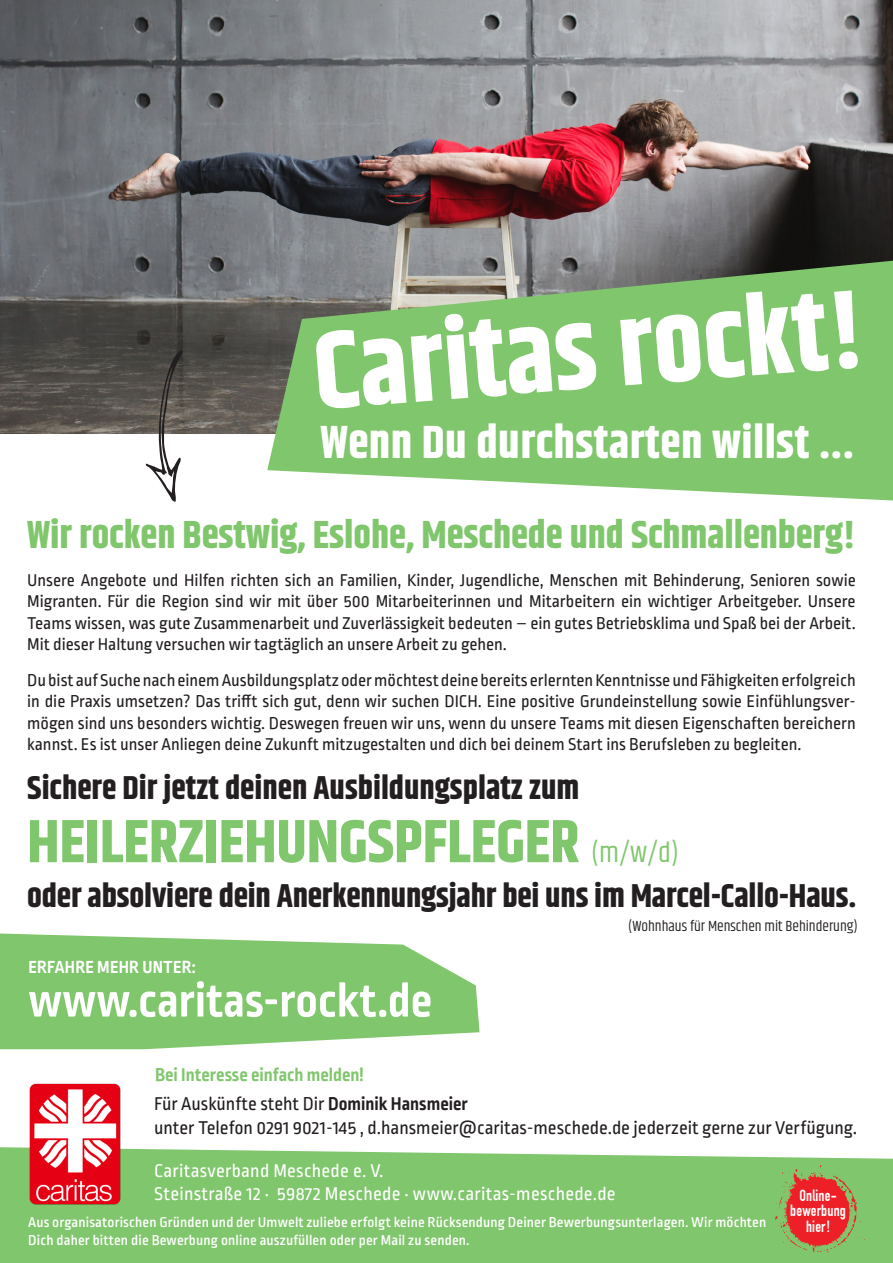
<style>
.page{position:relative;width:893px;height:1263px;background:#fff}
.page>*{position:absolute;margin:0;border:0;box-sizing:border-box;transform-origin:0 0}
.t1{font:700 111px "Khand";color:#fff}
.t2{font:700 60.75px "Khand";color:#80c66c}
.t3{font:700 50.1px "Ropa Mix Pro";color:#fff}
.t4{font:700 46.35px "Khand";letter-spacing:.01em;color:#fff}
.t5{font:700 39px "Khand";color:#80c66c}
.t6{font:700 33px "Khand";letter-spacing:-.005em;color:#231f20}
.t7{font:19.5px "Ropa Mix Pro";color:#231f20}
.t8{font:19.5px "Ropa Mix Pro";letter-spacing:.015em;color:#fff}
.t9{font:700 19.5px "Ropa Mix Pro";color:#80c66c}
.t10{font:700 18.45px "Ropa Mix Pro";letter-spacing:.01em;color:#fff}
.t11{font:18px/21.6px "Ropa Mix Pro";color:#231f20;text-align:justify}
.t12{font:700 15.9px "DIN Condensed";letter-spacing:.01em;color:#fff}
.t13{font:500 15px/18px "Ropa Mix Pro";letter-spacing:.01em;color:#fff}
.t14{font:15px "Khand";color:#231f20}
.s1{font-weight:400;font-size:28.5px}
.s2{font-weight:700}
</style>
<div class="page">
<div style="left:0;top:1147px;width:893px;height:116px;background:#80c66c"></div>
<img style="left:0;top:0;width:893px;height:434px">
<img style="left:27px;top:1083px;width:96px;height:123px">
<svg style="left:267px;top:261px;width:626px;height:239px;background:#87be77"></svg>
<svg style="left:145px;top:350px;width:38px;height:152px"></svg>
<svg style="left:0;top:933px;width:480px;height:116px;background:#91ce80"></svg>
<svg style="left:775px;top:1165px;width:90px;height:93px;background:#b07c4d"></svg>
<p class="t1" style="left:309px;top:291px;width:553px;rotate:-4deg">Caritas rockt!</p>
<p class="t4" style="left:320px;top:410px;width:535px">Wenn Du durchstarten willst ...</p>
<p class="t5" style="left:27px;top:507px;width:830px">Wir rocken Bestwig, Eslohe, Meschede und Schmallenberg!</p>
<p class="t11" style="left:27px;top:570px;width:830px">Unsere Angebote und Hilfen richten sich an Familien, Kinder, Jugendliche, Menschen mit Behinderung, Senioren sowie Migranten. Für die Region sind wir mit über 500 Mitarbeiterinnen und Mitarbeitern ein wichtiger Arbeitgeber. Unsere Teams wissen, was gute Zusammenarbeit und Zuverlässigkeit bedeuten – ein gutes Betriebsklima und Spaß bei der Arbeit.<br>Mit dieser Haltung versuchen wir tagtäglich an unsere Arbeit zu gehen.</p>
<p class="t11" style="left:27px;top:670px;width:830px">Du bist auf Suche nach einem Ausbildungsplatz oder möchtest deine bereits erlernten Kenntnisse und Fähigkeiten erfolgreich in die Praxis umsetzen? Das trifft sich gut, denn wir suchen DICH. Eine positive Grundeinstellung sowie Einfühlungsver&shy;mögen sind uns besonders wichtig. Deswegen freuen wir uns, wenn du unsere Teams mit diesen Eigenschaften bereichern kannst. Es ist unser Anliegen deine Zukunft mitzugestalten und dich bei deinem Start ins Berufsleben zu begleiten.</p>
<p class="t6" style="left:27px;top:764px;width:554px">Sichere Dir jetzt deinen Ausbildungsplatz zum</p>
<p class="t2" style="left:27px;top:798px;width:653px">HEILERZIEHUNGSPFLEGER <span class="s1">(m/w/d)</span></p>
<p class="t6" style="left:27px;top:872px;width:831px">oder absolviere dein Anerkennungsjahr bei uns im Marcel-Callo-Haus.</p>
<p class="t14" style="left:628px;top:916px;width:231px">(Wohnhaus für Menschen mit Behinderung)</p>
<p class="t10" style="left:28px;top:956px;width:169px">ERFAHRE MEHR UNTER:</p>
<p class="t3" style="left:28px;top:972px;width:405px">www.caritas-rockt.de</p>
<p class="t9" style="left:155px;top:1063px;width:210px">Bei Interesse einfach melden!</p>
<p class="t7" style="left:154px;top:1093px;width:315px">Für Auskünfte steht Dir <span class="s2">Dominik Hansmeier</span></p>
<p class="t7" style="left:154px;top:1117px;width:705px">unter Telefon 0291 9021-145 , d.hansmeier@caritas-meschede.de jederzeit gerne zur Verfügung.</p>
<p class="t8" style="left:154px;top:1160px;width:231px">Caritasverband Meschede e. V.</p>
<p class="t8" style="left:154px;top:1183px;width:463px">Steinstraße 12 · 59872 Meschede · www.caritas-meschede.de</p>
<p class="t13" style="left:28px;top:1214px;width:740px">Aus organisatorischen Gründen und der Umwelt zuliebe erfolgt keine Rücksendung Deiner Bewerbungsunterlagen. Wir möchten<br>Dich daher bitten die Bewerbung online auszufüllen oder per Mail zu senden.</p>
<p class="t12" style="left:799px;top:1186px;width:39px">Online-</p>
<p class="t12" style="left:790px;top:1201px;width:57px">bewerbung</p>
<p class="t12" style="left:806px;top:1217px;width:26px">hier!</p>
</div>
